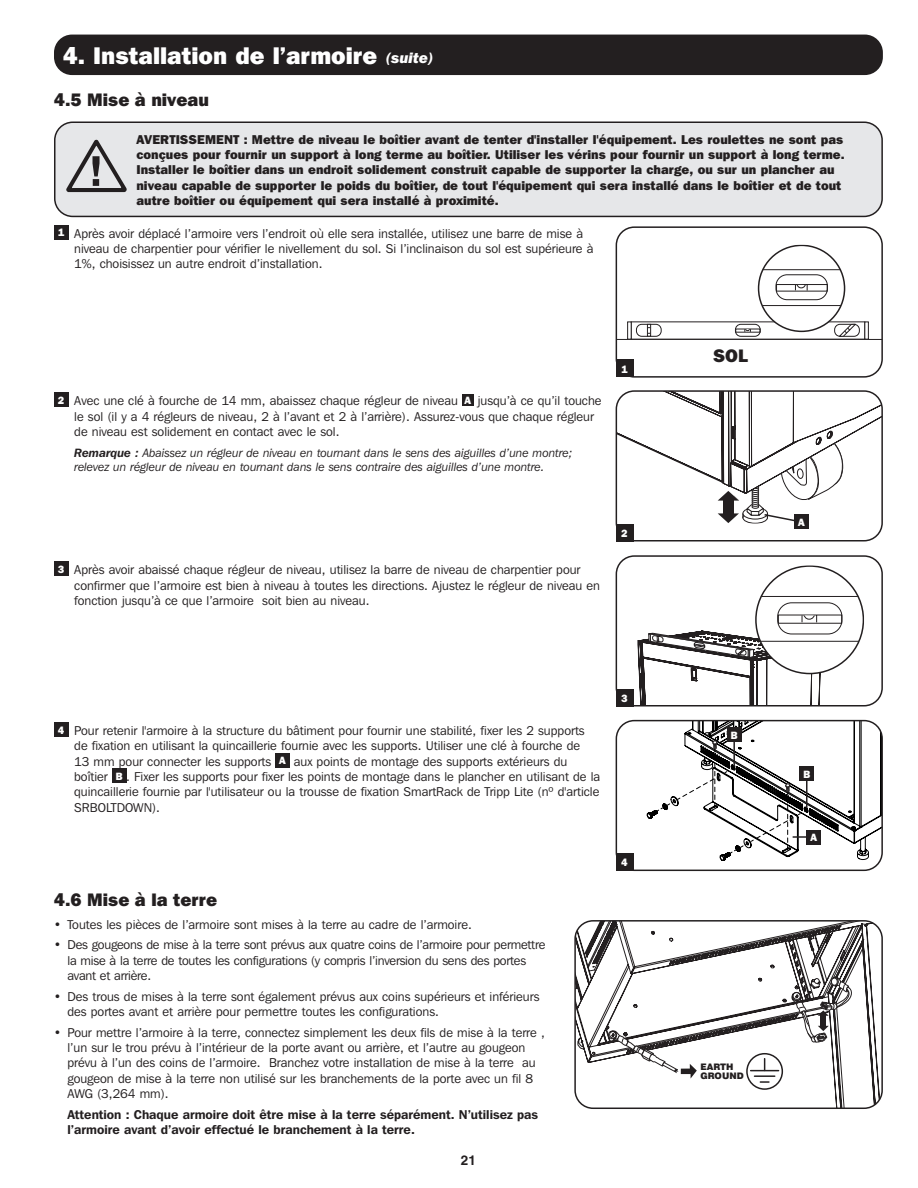
<style>
.page{position:relative;width:918px;height:1188px;background:#fff}
.page>*{position:absolute;margin:0;border:0;box-sizing:border-box;transform-origin:0 0}
.Continued{font:800 24px "Franklin Gothic IT Cby BT";color:#fff}
.Sub_Head_continued{font:800 18px "Franklin Gothic IT Cby BT";color:#231f20}
.t1{font:700 13.5px "Helvetica";color:#231f20}
.t2{font:12.75px/15.3px "Franklin Gothic IT Cby BT";color:#231f20}
.t3{font:800 12.75px/15.3px "Franklin Gothic IT Cby BT";color:#231f20}
.t4{font:600 12.75px/15.3px "Franklin Gothic IT Cby BT";color:#231f20}
.t5{font:italic 12px/14.4px "Franklin Gothic IT Cby BT";color:#231f20}
.t6{font:800 10.5px "Franklin Gothic IT Cby BT";color:#fff}
.t7{font:900 9px/9px "Swiss 721 BT";color:#231f20}
.s1{font-style:italic;font-size:15px}
.s2{font-weight:600}
</style>
<div class="page">
<div style="left:54px;top:35px;width:829px;height:40px;background:#231f20;border-radius:18px"></div>
<div style="left:54px;top:225px;width:14px;height:14px;background:#231f20"></div>
<div style="left:54px;top:393px;width:14px;height:14px;background:#231f20"></div>
<div style="left:462px;top:394px;width:11px;height:11px;background:#231f20"></div>
<div style="left:54px;top:562px;width:14px;height:14px;background:#231f20"></div>
<div style="left:54px;top:722px;width:14px;height:15px;background:#231f20"></div>
<div style="left:276px;top:753px;width:14px;height:14px;background:#231f20"></div>
<div style="left:112px;top:768px;width:14px;height:14px;background:#231f20"></div>
<div style="left:55px;top:122px;width:827px;height:94px;background:#e6e7e9;border-radius:18px"></div>
<div style="left:54px;top:122px;width:829px;height:95px;border:2px solid #231f20;border-radius:18px"></div>
<div style="left:616px;top:720px;width:267px;height:151px;border:2px solid #231f20;border-radius:18px"></div>
<div style="left:616px;top:853px;width:17px;height:18px;background:#231f20"></div>
<svg style="left:647px;top:721px;width:235px;height:140px"></svg>
<hr style="left:806px;top:779px;width:2px;height:29px;background:#231f20">
<hr style="left:733px;top:740px;width:2px;height:26px;background:#231f20">
<svg style="left:631px;top:321px;width:234px;height:2px"></svg>
<svg style="left:619px;top:323px;width:261px;height:52px"></svg>
<div style="left:759px;top:245px;width:86px;height:86px;background:#fff;border-radius:50%"></div>
<svg style="left:759px;top:269px;width:86px;height:37px"></svg>
<div style="left:758px;top:245px;width:87px;height:87px;border:2px solid #231f20;border-radius:50%"></div>
<div style="left:616px;top:226px;width:267px;height:152px;border:2px solid #231f20;border-radius:18px"></div>
<div style="left:743px;top:512px;width:25px;height:12px;border:1px solid #231f20;border-radius:50%"></div>
<div style="left:616px;top:390px;width:267px;height:152px;border:2px solid #231f20;border-radius:18px"></div>
<svg style="left:637px;top:565px;width:226px;height:139px"></svg>
<div style="left:616px;top:555px;width:267px;height:152px;border:2px solid #231f20;border-radius:18px"></div>
<div style="left:794px;top:514px;width:14px;height:14px;background:#231f20"></div>
<svg style="left:616px;top:391px;width:266px;height:132px"></svg>
<div style="left:616px;top:359px;width:17px;height:18px;background:#231f20"></div>
<div style="left:616px;top:524px;width:17px;height:18px;background:#231f20"></div>
<div style="left:616px;top:689px;width:17px;height:17px;background:#231f20"></div>
<svg style="left:577px;top:923px;width:303px;height:185px"></svg>
<div style="left:574px;top:920px;width:309px;height:189px;border:2px solid #231f20;border-radius:18px"></div>
<div style="left:713px;top:348px;width:68px;height:23px;background:#fff"></div>
<svg style="left:66px;top:140px;width:61px;height:52px"></svg>
<p class="Continued" style="left:63px;top:41px;width:372px">4. Installation de l’armoire <span class="s1">(suite)</span></p>
<p class="Sub_Head_continued" style="left:54px;top:88px;width:157px">4.5 Mise à niveau</p>
<p class="t3" style="left:136px;top:131px;width:710px">AVERTISSEMENT : Mettre de niveau le boîtier avant de tenter d'installer l'équipement. Les roulettes ne sont pas conçues pour fournir un support à long terme au boîtier. Utiliser les vérins pour fournir un support à long terme.<br>Installer le boîtier dans un endroit solidement construit capable de supporter la charge, ou sur un plancher au niveau capable de supporter le poids du boîtier, de tout l'équipement qui sera installé dans le boîtier et de tout autre boîtier ou équipement qui sera installé à proximité.</p>
<p class="t6" style="left:58px;top:226px;width:8px">1</p>
<p class="t2" style="left:74px;top:226px;width:521px">Après avoir déplacé l’armoire vers l’endroit où elle sera installée, utilisez une barre de mise à niveau de charpentier pour vérifier le nivellement du sol. Si l’inclinaison du sol est supérieure à<br>1%, choisissez un autre endroit d’installation.</p>
<p class="t6" style="left:58px;top:393px;width:8px">2</p>
<p class="t2" style="left:74px;top:393px;width:385px">Avec une clé à fourche de 14 mm, abaissez chaque régleur de niveau</p>
<p class="t6" style="left:465px;top:393px;width:8px">A</p>
<p class="t2" style="left:74px;top:393px;width:529px;text-indent:403px">jusqu’à ce qu’il touche le sol (il y a 4 régleurs de niveau, 2 à l’avant et 2 à l’arrière). Assurez-vous que chaque régleur de niveau est solidement en contact avec le sol.</p>
<p class="t5" style="left:74px;top:445px;width:500px"><span class="s2">Remarque :</span> Abaissez un régleur de niveau en tournant dans le sens des aiguilles d’une montre; relevez un régleur de niveau en tournant dans le sens contraire des aiguilles d’une montre.</p>
<p class="t6" style="left:621px;top:362px;width:8px">1</p>
<p class="t6" style="left:58px;top:563px;width:8px">3</p>
<p class="t2" style="left:74px;top:562px;width:527px">Après avoir abaissé chaque régleur de niveau, utilisez la barre de niveau de charpentier pour confirmer que l’armoire est bien à niveau à toutes les directions. Ajustez le régleur de niveau en fonction jusqu’à ce que l’armoire soit bien au niveau.</p>
<p class="t6" style="left:621px;top:526px;width:8px">2</p>
<p class="t6" style="left:58px;top:723px;width:8px">4</p>
<p class="t2" style="left:74px;top:723px;width:512px">Pour retenir l'armoire à la structure du bâtiment pour fournir une stabilité, fixer les 2 supports de fixation en utilisant la quincaillerie fournie avec les supports. Utiliser une clé à fourche de<br>13 mm pour connecter les supports</p>
<p class="t6" style="left:279px;top:754px;width:8px">A</p>
<p class="t2" style="left:294px;top:753px;width:275px">aux points de montage des supports extérieurs du</p>
<p class="t2" style="left:74px;top:769px;width:35px">boîtier</p>
<p class="t6" style="left:116px;top:769px;width:8px">B</p>
<p class="t2" style="left:74px;top:769px;width:527px;text-align:justify;text-indent:52px">. Fixer les supports pour fixer les points de montage dans le plancher en utilisant de la quincaillerie fournie par l'utilisateur ou la trousse de fixation SmartRack de Tripp Lite (nº d'article SRBOLTDOWN).</p>
<p class="Sub_Head_continued" style="left:54px;top:889px;width:165px">4.6 Mise à la terre</p>
<p class="t2" style="left:54px;top:916px;width:419px">• Toutes les pièces de l’armoire sont mises à la terre au cadre de l’armoire.</p>
<p class="t2" style="left:67px;top:937px;width:479px;text-indent:-14px">• Des gougeons de mise à la terre sont prévus aux quatre coins de l’armoire pour permettre la mise à la terre de toutes les configurations (y compris l’inversion du sens des portes avant et arrière.</p>
<p class="t2" style="left:67px;top:988px;width:474px;text-indent:-14px">• Des trous de mises à la terre sont également prévus aux coins supérieurs et inférieurs des portes avant et arrière pour permettre toutes les configurations.</p>
<p class="t2" style="left:67px;top:1024px;width:479px;text-indent:-14px">• Pour mettre l’armoire à la terre, connectez simplement les deux fils de mise à la terre , l’un sur le trou prévu à l’intérieur de la porte avant ou arrière, et l’autre au gougeon prévu à l’un des coins de l’armoire. Branchez votre installation de mise à la terre au gougeon de mise à la terre non utilisé sur les branchements de la porte avec un fil 8<br>AWG (3,264 mm).</p>
<p class="t4" style="left:67px;top:1106px;width:472px">Attention : Chaque armoire doit être mise à la terre séparément. N’utilisez pas l’armoire avant d’avoir effectué le branchement à la terre.</p>
<p class="t1" style="left:461px;top:1152px;width:17px">21</p>
<p class="t6" style="left:621px;top:691px;width:8px">3</p>
<p class="t6" style="left:621px;top:856px;width:8px">4</p>
<p class="Sub_Head_continued" style="left:713px;top:344px;width:36px">SOL</p>
<p class="t6" style="left:798px;top:515px;width:8px">A</p>
<p class="t6" style="left:731px;top:728px;width:8px">B</p>
<p class="t6" style="left:803px;top:767px;width:8px">B</p>
<p class="t6" style="left:811px;top:831px;width:8px">A</p>
<p class="t7" style="left:700px;top:1062px;width:45px">EARTH<br>GROUND</p>
</div>
